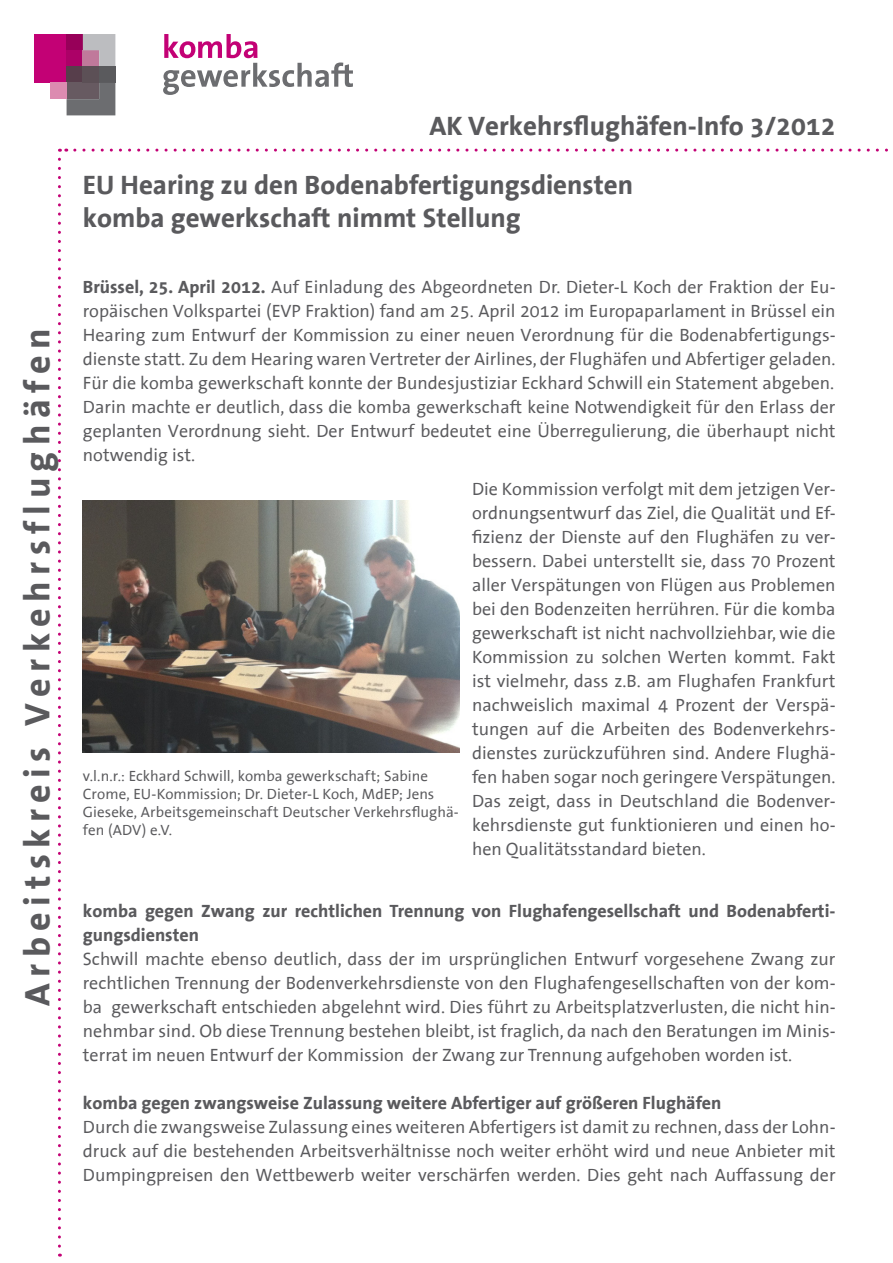
<style>
.page{position:relative;width:893px;height:1263px;background:#fff}
.page>*{position:absolute;margin:0;border:0;box-sizing:border-box;transform-origin:0 0}
.t1{font:700 36px "The Sans Office";letter-spacing:.18em;color:#5a5a5d}
.t2{font:700 27px "The Sans Office";color:#5a5a5d}
.t3{font:18px/24px "The Sans Office";color:#5a5a5d;text-align:justify}
.t4{font:700 18px/24px "The Sans Office";color:#5a5a5d}
.t5{font:15px/18px "The Sans Office";letter-spacing:.005em;color:#5a5a5d}
.s1{font-weight:700}
</style>
<div class="page">
<svg style="left:58px;top:159px;width:3px;height:1097px"></svg>
<svg style="left:75px;top:149px;width:813px;height:3px"></svg>
<svg style="left:163px;top:34px;width:190px;height:61px"></svg>
<div style="left:34px;top:34px;width:33px;height:49px;background:#c30175"></div>
<div style="left:67px;top:34px;width:16px;height:16px;background:#970059"></div>
<div style="left:67px;top:50px;width:16px;height:17px;background:#ac0167"></div>
<div style="left:67px;top:67px;width:16px;height:16px;background:#573e4b"></div>
<svg style="left:83px;top:34px;width:32px;height:33px"></svg>
<div style="left:83px;top:67px;width:16px;height:16px;background:#5c5056"></div>
<div style="left:99px;top:67px;width:16px;height:16px;background:#5a5a5d"></div>
<svg style="left:67px;top:83px;width:48px;height:32px;background:#6a676b"></svg>
<div style="left:50px;top:83px;width:17px;height:16px;background:#dc8bb0"></div>
<img style="left:83px;top:501px;width:376px;height:251px">
<p class="t1" style="left:18px;top:1006px;width:679px;rotate:-90deg">Arbeitskreis Verkehrsflughäfen</p>
<p class="t2" style="left:429px;top:112px;width:408px">AK Verkehrsflughäfen-Info 3/2012</p>
<p class="t2" style="left:83px;top:171px;width:552px">EU Hearing zu den Bodenabfertigungsdiensten</p>
<p class="t2" style="left:83px;top:204px;width:439px">komba gewerkschaft nimmt Stellung</p>
<p class="t3" style="left:83px;top:276px;width:754px"><span class="s1">Brüssel, 25. April 2012.</span> Auf Einladung des Abgeordneten Dr. Dieter-L Koch der Fraktion der Eu&shy;ropäischen Volkspartei (EVP Fraktion) fand am 25. April 2012 im Europaparlament in Brüssel ein Hearing zum Entwurf der Kommission zu einer neuen Verordnung für die Bodenabfertigungs&shy;dienste statt. Zu dem Hearing waren Vertreter der Airlines, der Flughäfen und Abfertiger geladen.<br>Für die komba gewerkschaft konnte der Bundesjustiziar Eckhard Schwill ein Statement abgeben.</p>
<p class="t3" style="left:83px;top:396px;width:754px">Darin machte er deutlich, dass die komba gewerkschaft keine Notwendigkeit für den Erlass der geplanten Verordnung sieht. Der Entwurf bedeutet eine Überregulierung, die überhaupt nicht notwendig ist.</p>
<p class="t5" style="left:83px;top:767px;width:377px">v.l.n.r.: Eckhard Schwill, komba gewerkschaft; Sabine Crome, EU-Kommission; Dr. Dieter-L Koch, MdEP; Jens Gieseke, Arbeitsgemeinschaft Deutscher Verkehrsflughä&shy;fen (ADV) e.V.</p>
<p class="t3" style="left:472px;top:478px;width:365px">Die Kommission verfolgt mit dem jetzigen Ver&shy;ordnungsentwurf das Ziel, die Qualität und Ef&shy;fizienz der Dienste auf den Flughäfen zu ver&shy;bessern. Dabei unterstellt sie, dass 70 Prozent aller Verspätungen von Flügen aus Problemen bei den Bodenzeiten herrühren. Für die komba gewerkschaft ist nicht nachvollziehbar, wie die Kommission zu solchen Werten kommt. Fakt ist vielmehr, dass z.B. am Flughafen Frankfurt nachweislich maximal 4 Prozent der Verspä&shy;tungen auf die Arbeiten des Bodenverkehrs&shy;dienstes zurückzuführen sind. Andere Flughä&shy;fen haben sogar noch geringere Verspätungen.<br>Das zeigt, dass in Deutschland die Bodenver&shy;kehrsdienste gut funktionieren und einen ho&shy;hen Qualitätsstandard bieten.</p>
<p class="t4" style="left:83px;top:900px;width:754px">komba gegen Zwang zur rechtlichen Trennung von Flughafengesellschaft und Bodenabferti&shy;gungsdiensten</p>
<p class="t3" style="left:83px;top:948px;width:754px">Schwill machte ebenso deutlich, dass der im ursprünglichen Entwurf vorgesehene Zwang zur rechtlichen Trennung der Bodenverkehrsdienste von den Flughafengesellschaften von der kom&shy;ba gewerkschaft entschieden abgelehnt wird. Dies führt zu Arbeitsplatzverlusten, die nicht hin&shy;nehmbar sind. Ob diese Trennung bestehen bleibt, ist fraglich, da nach den Beratungen im Minis&shy;terrat im neuen Entwurf der Kommission der Zwang zur Trennung aufgehoben worden ist.</p>
<p class="t4" style="left:83px;top:1092px;width:640px">komba gegen zwangsweise Zulassung weitere Abfertiger auf größeren Flughäfen</p>
<p class="t3" style="left:83px;top:1116px;width:754px">Durch die zwangsweise Zulassung eines weiteren Abfertigers ist damit zu rechnen, dass der Lohn&shy;druck auf die bestehenden Arbeitsverhältnisse noch weiter erhöht wird und neue Anbieter mit Dumpingpreisen den Wettbewerb weiter verschärfen werden. Dies geht nach Auffassung der</p>
</div>
